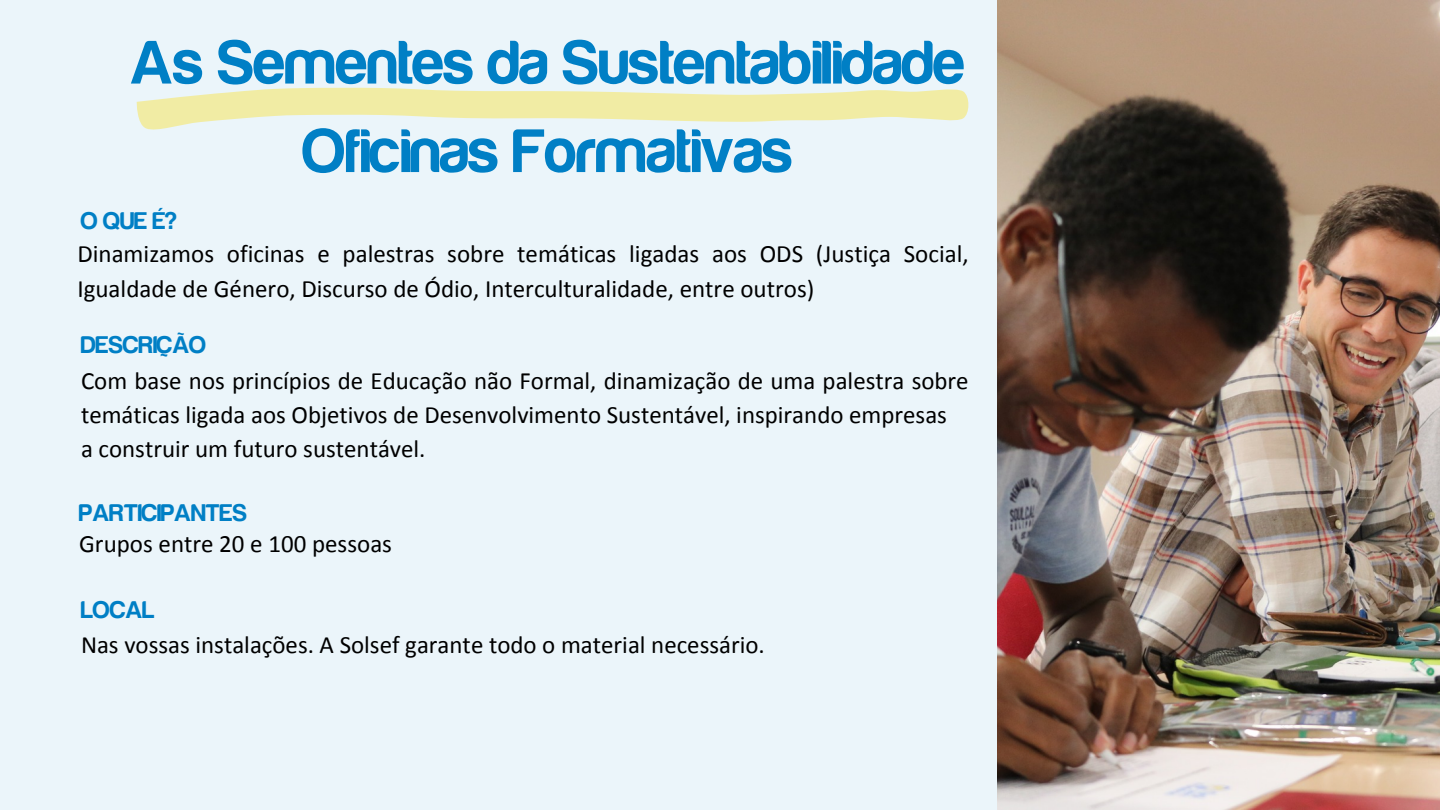
<style>
.page{position:relative;width:1440px;height:810px;background:#ebf5fa}
.page>*{position:absolute;margin:0;border:0;box-sizing:border-box;transform-origin:0 0}
.t1{font:63.5px/88.5px "Harabara";color:#007fc5;text-align:center}
.t2{font:25px/34.5px "Calibri";color:#000}
.t3{font:25px "Harabara";color:#007fc5}
.t4{font:24.9px/34.4px "Calibri";color:#000}
</style>
<div class="page">
<svg style="left:137px;top:88px;width:832px;height:42px;fill:#f1eca4"></svg>
<img style="left:997px;top:0;width:443px;height:810px">
<p class="t1" style="left:131px;top:19px;width:836px">As Sementes da Sustentabilidade<br>Oficinas Formativas</p>
<p class="t3" style="left:81px;top:208px;width:98px">O QUE É?</p>
<h2 class="t2" style="left:77px;top:239px;width:893px">Dinamizamos oficinas e palestras sobre temáticas ligadas aos ODS (Justiça Social,<br>Igualdade de Género, Discurso de Ódio, Interculturalidade, entre outros)</h2>
<h2 class="t3" style="left:81px;top:332px;width:127px">DESCRIÇÃO</h2>
<h2 class="t4" style="left:81px;top:365px;width:889px">Com base nos princípios de Educação não Formal, dinamização de uma palestra sobre temáticas ligada aos Objetivos de Desenvolvimento Sustentável, inspirando empresas</h2>
<p class="t4" style="left:81px;top:434px;width:346px">a construir um futuro sustentável.</p>
<h2 class="t3" style="left:79px;top:500px;width:169px">PARTICIPANTES</h2>
<p class="t2" style="left:79px;top:529px;width:314px">Grupos entre 20 e 100 pessoas</p>
<p class="t3" style="left:81px;top:597px;width:75px">LOCAL</p>
<p class="t4" style="left:81px;top:630px;width:685px">Nas vossas instalações. A Solsef garante todo o material necessário.</p>
</div>
